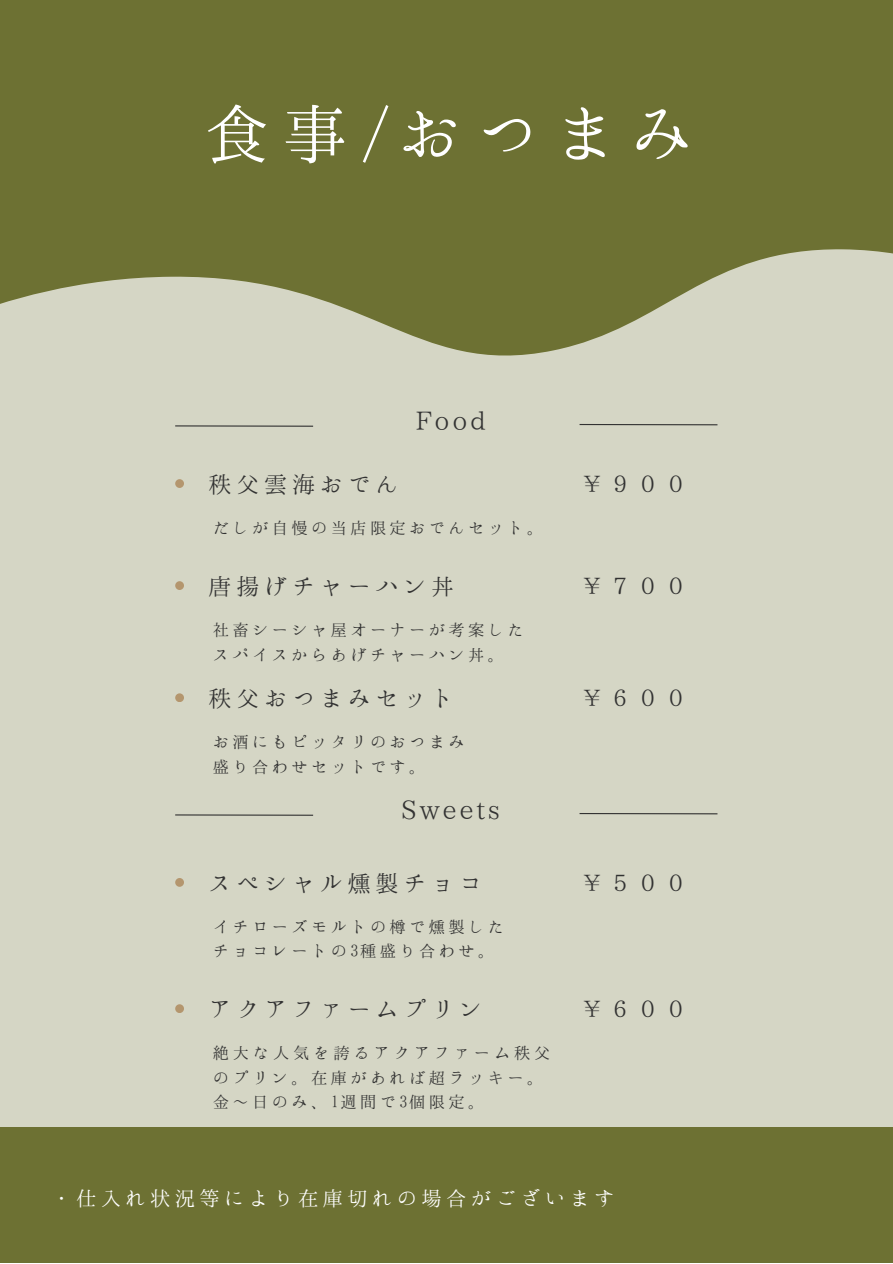
<style>
.page{position:relative;width:893px;height:1264px;background:#fff}
.page>*{position:absolute;margin:0;border:0;box-sizing:border-box;transform-origin:0 0}
.t1{font:72px "Hannari Mincho";color:#fff}
.t2{font:25.5px "Hannari Mincho";letter-spacing:.09em;color:#323232}
.t3{font:25.5px "IP Aex Mincho";letter-spacing:.11em;color:#323232}
.t4{font:22.5px "Hannari Mincho";letter-spacing:.095em;color:#fff}
.t5{font:18px "Hannari Mincho";letter-spacing:.09em;color:#323232}
.t6{font:18px/24.8px "Hannari Mincho";letter-spacing:.115em;color:#323232}
</style>
<div class="page">
<div style="left:0;top:0;width:892px;height:1262px;background:#6d7133"></div>
<div style="left:0;top:249px;width:892px;height:877px;background:#d5d6c5"></div>
<hr style="left:579px;top:424px;width:138px;height:1px;background:#323232">
<hr style="left:175px;top:425px;width:138px;height:2px;background:#323232">
<div style="left:175px;top:479px;width:9px;height:9px;background:#b4966e;border-radius:50%"></div>
<div style="left:175px;top:581px;width:9px;height:9px;background:#b4966e;border-radius:50%"></div>
<hr style="left:579px;top:813px;width:138px;height:1px;background:#323232">
<hr style="left:175px;top:814px;width:138px;height:1px;background:#323232">
<div style="left:175px;top:878px;width:9px;height:8px;background:#b4966e;border-radius:50%"></div>
<div style="left:175px;top:1004px;width:9px;height:9px;background:#b4966e;border-radius:50%"></div>
<div style="left:175px;top:693px;width:9px;height:9px;background:#b4966e;border-radius:50%"></div>
<p class="t1" style="left:205px;top:95px;width:498px">食事/おつまみ</p>
<p class="t3" style="left:415px;top:408px;width:72px">Food</p>
<p class="t2" style="left:208px;top:470px;width:194px">秩父雲海おでん</p>
<p class="t2" style="left:581px;top:470px;width:110px">￥９００</p>
<p class="t5" style="left:213px;top:518px;width:334px">だしが自慢の当店限定おでんセット。</p>
<p class="t2" style="left:208px;top:572px;width:249px">唐揚げチャーハン丼</p>
<p class="t2" style="left:581px;top:572px;width:110px">￥７００</p>
<p class="t5" style="left:213px;top:620px;width:314px">社畜シーシャ屋オーナーが考案した</p>
<p class="t5" style="left:213px;top:645px;width:294px">スパイスからあげチャーハン丼。</p>
<p class="t2" style="left:208px;top:685px;width:249px">秩父おつまみセット</p>
<p class="t2" style="left:581px;top:685px;width:110px">￥６００</p>
<p class="t5" style="left:213px;top:732px;width:255px">お酒にもピッタリのおつまみ</p>
<p class="t5" style="left:213px;top:757px;width:216px">盛り合わせセットです。</p>
<p class="t3" style="left:401px;top:797px;width:100px">Sweets</p>
<p class="t2" style="left:208px;top:869px;width:277px">スペシャル燻製チョコ</p>
<p class="t2" style="left:581px;top:869px;width:110px">￥５００</p>
<p class="t5" style="left:213px;top:916px;width:294px">イチローズモルトの樽で燻製した</p>
<p class="t5" style="left:213px;top:941px;width:285px">チョコレートの3種盛り合わせ。</p>
<p class="t2" style="left:208px;top:995px;width:277px">アクアファームプリン</p>
<p class="t2" style="left:581px;top:995px;width:110px">￥６００</p>
<p class="t6" style="left:213px;top:1039px;width:337px">絶大な人気を誇るアクアファーム秩父のプリン。在庫があれば超ラッキー。</p>
<p class="t5" style="left:213px;top:1092px;width:275px">金～日のみ、1週間で3個限定。</p>
<p class="t4" style="left:52px;top:1185px;width:566px">・仕入れ状況等により在庫切れの場合がございます</p>
</div>
